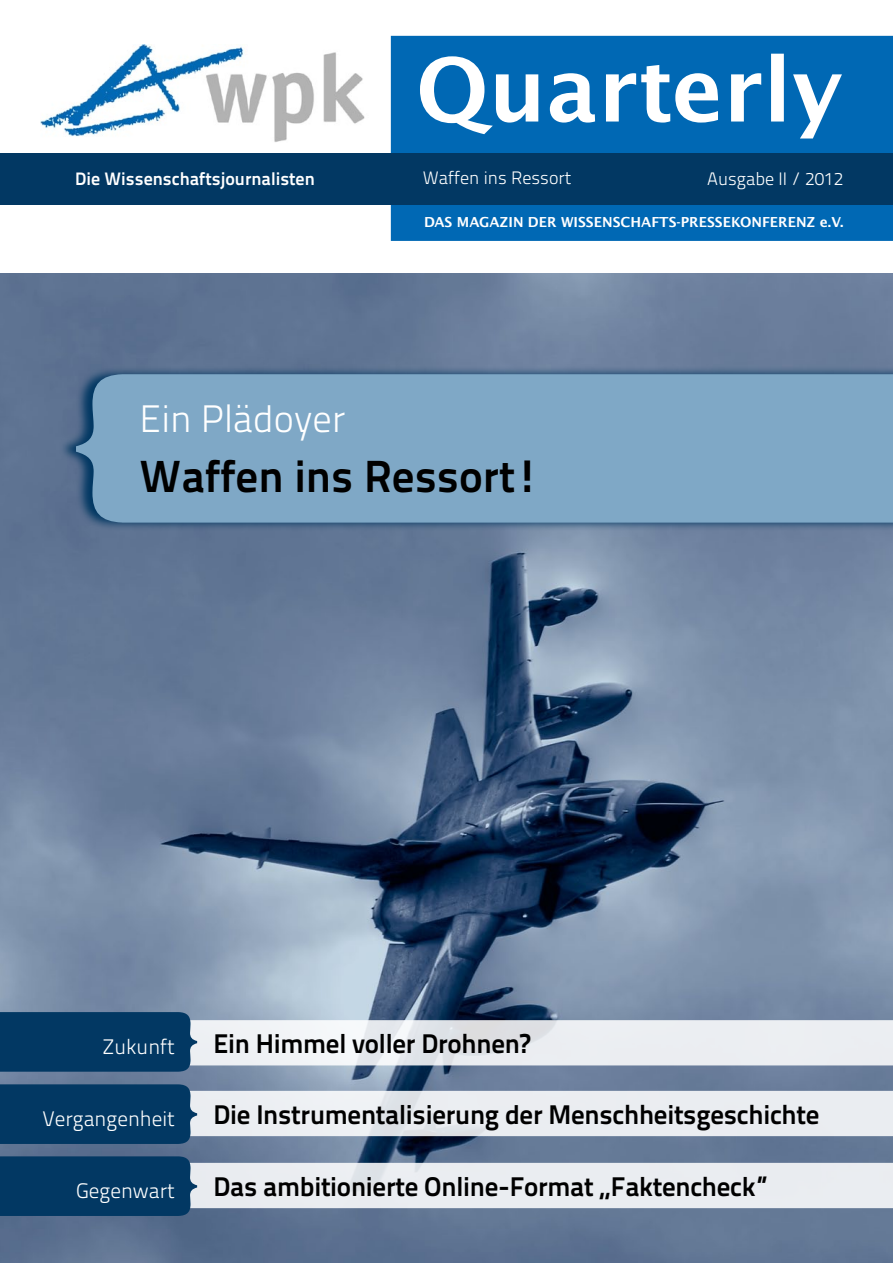
<style>
.page{position:relative;width:893px;height:1263px;background:#fff}
.page>*{position:absolute;margin:0;border:0;box-sizing:border-box;transform-origin:0 0}
.titel_sub{font:700 45px "Titillium Text 22 L";color:#000}
.titel{font:300 38.25px "Titillium Text 22 L";color:#fff}
.titel_sub-2{font:700 27px "Titillium Text 22 L";letter-spacing:-.01em;color:#000}
.subtitle_unten{font:300 21px "Titillium Text 22 L";color:#fff}
.thema{font:300 18px "Titillium Text 22 L";color:#fff}
.infozeile{font:700 18px "Titillium Text 22 L";color:#fff}
.das_magazin{font:600 15px "Lucida Sans EFOP";color:#fff}
</style>
<div class="page">
<img style="left:40px;top:45px;width:325px;height:97px">
<img style="left:0;top:274px;width:893px;height:989px">
<svg style="left:0;top:1012px;width:893px;height:60px;background:#a0b1c2"></svg>
<svg style="left:0;top:1084px;width:893px;height:60px;background:#9eafc0"></svg>
<svg style="left:0;top:1156px;width:893px;height:60px;background:#9dafc0"></svg>
<svg style="left:60px;top:366px;width:833px;height:165px;background:#546e8e"></svg>
<div style="left:76px;top:374px;width:817px;height:149px;background:#7fa8c6"></div>
<div style="left:391px;top:36px;width:502px;height:205px;background:#0068b4"></div>
<div style="left:0;top:153px;width:893px;height:51px;background:#023863"></div>
<svg style="left:420px;top:54px;width:422px;height:84px"></svg>
<p class="infozeile" style="left:75px;top:165px;width:241px">Die Wissenschaftsjournalisten</p>
<p class="thema" style="left:423px;top:164px;width:150px">Waffen ins Ressort</p>
<p class="thema" style="left:707px;top:166px;width:138px">Ausgabe II / 2012</p>
<p class="das_magazin" style="left:424px;top:214px;width:421px">DAS MAGAZIN DER WISSENSCHAFTS-PRESSEKONFERENZ e.V.</p>
<p class="titel" style="left:140px;top:390px;width:207px">Ein Plädoyer</p>
<p class="titel_sub" style="left:140px;top:441px;width:401px">Waffen ins Ressort!</p>
<p class="subtitle_unten" style="left:103px;top:1032px;width:74px">Zukunft</p>
<p class="subtitle_unten" style="left:43px;top:1103px;width:134px">Vergangenheit</p>
<p class="subtitle_unten" style="left:76px;top:1175px;width:100px">Gegenwart</p>
<p class="titel_sub-2" style="left:213px;top:1022px;width:318px">Ein Himmel voller Drohnen?</p>
<p class="titel_sub-2" style="left:213px;top:1094px;width:607px">Die Instrumentalisierung der Menschheitsgeschichte</p>
<p class="titel_sub-2" style="left:213px;top:1166px;width:556px">Das ambitionierte Online-Format „Faktencheck”</p>
</div>
